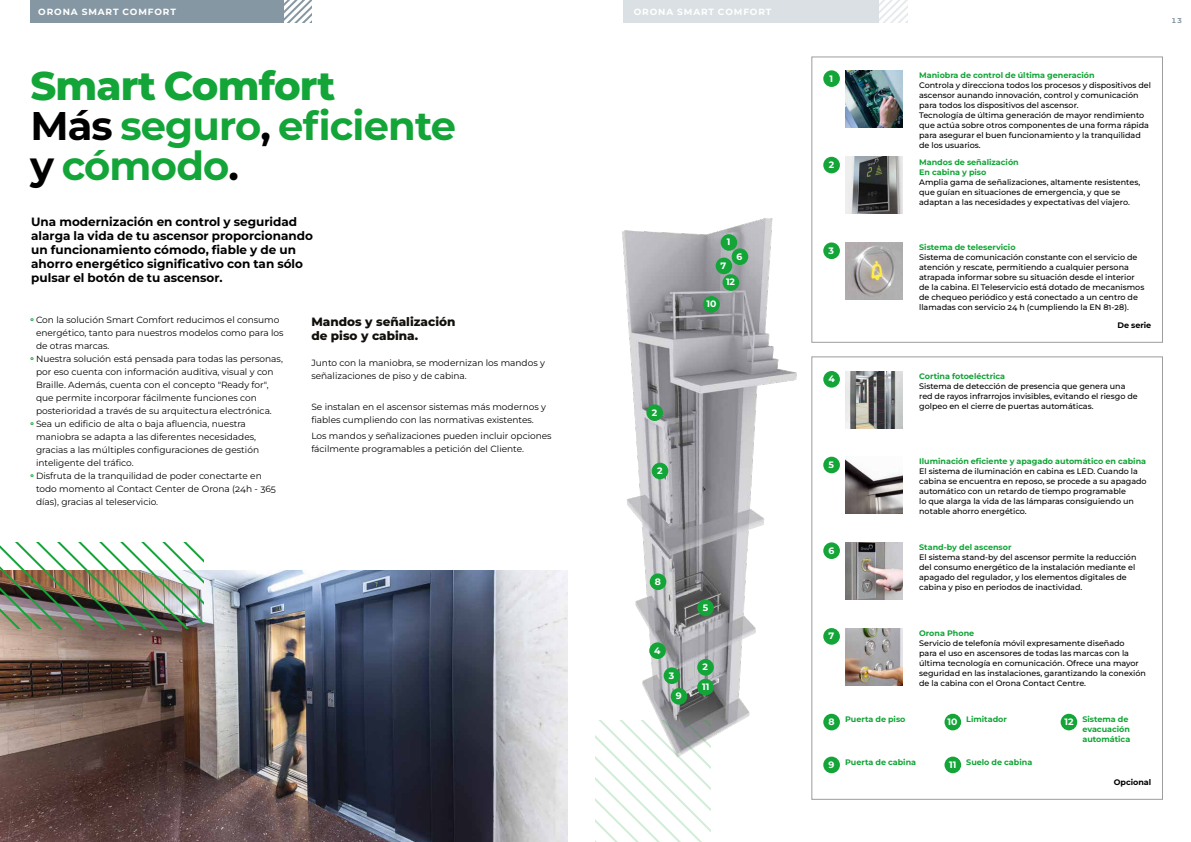
<style>
.page{position:relative;width:1191px;height:842px;background:#fff}
.page>*{position:absolute;margin:0;border:0;box-sizing:border-box;transform-origin:0 0}
.t1{font:700 40px/40px "Montserrat";letter-spacing:-.02em;color:#13a538}
.t2{font:700 12px/14px "Montserrat";color:#000}
.t3{font:800 12px/14px "Montserrat";color:#12100b}
.t4{font:700 9.3px/16.6px "Montserrat";color:#fff}
.t5{font:9px/13px "Montserrat";color:#000}
.t6{font:700 9px "Montserrat";letter-spacing:.1em;color:#fff}
.t7{font:500 8px/10px "Montserrat";color:#000}
.t8{font:700 8px/10px "Montserrat";color:#13a538}
.t9{font:700 8px "Montserrat";color:#000}
.t10{font:700 7px "Montserrat";color:#8597a3}
.s1{font-weight:800}
.s2{color:#000}
</style>
<div class="page">
<img style="left:0;top:571px;width:567px;height:271px">
<img style="left:0;top:542px;width:203px;height:86px">
<svg style="left:283px;top:0;width:29px;height:22px"></svg>
<div style="left:30px;top:0;width:253px;height:22px;background:#8597a3"></div>
<div style="left:823px;top:242px;width:17px;height:17px;background:#13a538;border-radius:50%"></div>
<div style="left:823px;top:371px;width:17px;height:17px;background:#13a538;border-radius:50%"></div>
<div style="left:823px;top:457px;width:17px;height:16px;background:#13a538;border-radius:50%"></div>
<div style="left:823px;top:542px;width:17px;height:17px;background:#13a538;border-radius:50%"></div>
<div style="left:823px;top:628px;width:17px;height:17px;background:#13a538;border-radius:50%"></div>
<div style="left:823px;top:714px;width:17px;height:16px;background:#13a538;border-radius:50%"></div>
<div style="left:944px;top:714px;width:17px;height:16px;background:#13a538;border-radius:50%"></div>
<div style="left:1060px;top:714px;width:17px;height:16px;background:#13a538;border-radius:50%"></div>
<div style="left:823px;top:757px;width:17px;height:16px;background:#13a538;border-radius:50%"></div>
<div style="left:944px;top:757px;width:17px;height:16px;background:#13a538;border-radius:50%"></div>
<div style="left:823px;top:70px;width:17px;height:17px;background:#13a538;border-radius:50%"></div>
<div style="left:823px;top:157px;width:17px;height:16px;background:#13a538;border-radius:50%"></div>
<img style="left:845px;top:371px;width:57px;height:57px">
<img style="left:845px;top:458px;width:57px;height:56px">
<img style="left:845px;top:542px;width:57px;height:57px">
<div style="left:811px;top:57px;width:351px;height:285px;border:1px solid #9d9d9c"></div>
<img style="left:845px;top:242px;width:57px;height:58px">
<img style="left:622px;top:208px;width:190px;height:579px">
<div style="left:720px;top:234px;width:17px;height:17px;background:#13a538;border-radius:50%"></div>
<div style="left:663px;top:667px;width:17px;height:17px;background:#13a538;border-radius:50%"></div>
<div style="left:670px;top:688px;width:17px;height:17px;background:#13a538;border-radius:50%"></div>
<div style="left:697px;top:659px;width:17px;height:17px;background:#13a538;border-radius:50%"></div>
<div style="left:649px;top:573px;width:17px;height:17px;background:#13a538;border-radius:50%"></div>
<div style="left:649px;top:642px;width:17px;height:17px;background:#13a538;border-radius:50%"></div>
<div style="left:715px;top:258px;width:17px;height:16px;background:#13a538;border-radius:50%"></div>
<div style="left:722px;top:274px;width:17px;height:17px;background:#13a538;border-radius:50%"></div>
<div style="left:703px;top:296px;width:16px;height:17px;background:#13a538;border-radius:50%"></div>
<div style="left:697px;top:679px;width:17px;height:16px;background:#13a538;border-radius:50%"></div>
<div style="left:697px;top:599px;width:17px;height:17px;background:#13a538;border-radius:50%"></div>
<div style="left:731px;top:248px;width:17px;height:17px;background:#13a538;border-radius:50%"></div>
<div style="left:646px;top:404px;width:17px;height:17px;background:#13a538;border-radius:50%"></div>
<div style="left:651px;top:463px;width:17px;height:16px;background:#13a538;border-radius:50%"></div>
<svg style="left:595px;top:720px;width:115px;height:122px"></svg>
<img style="left:845px;top:70px;width:57px;height:57px">
<img style="left:845px;top:157px;width:57px;height:57px">
<svg style="left:879px;top:0;width:28px;height:22px"></svg>
<div style="left:624px;top:0;width:255px;height:22px;background:#dae0e3"></div>
<img style="left:845px;top:628px;width:57px;height:57px">
<p class="t6" style="left:38px;top:6px;width:139px">ORONA SMART COMFORT</p>
<h1 class="t1" style="left:30px;top:65px;width:427px"><span class="s1">Smart Comfort<br></span><span class="s2">Más</span> seguro<span class="s2">,</span> eficiente <span class="s2">y</span> cómodo<span class="s2">.</span></h1>
<h2 class="t2" style="left:31px;top:214px;width:283px">Una modernización en control y seguridad alarga la vida de tu ascensor proporcionando un funcionamiento cómodo, fiable y de un ahorro energético significativo con tan sólo pulsar el botón de tu ascensor.</h2>
<p class="t5" style="left:30px;top:313px;width:251px"><sup>o</sup> Con la solución Smart Comfort reducimos el consumo</p>
<p class="t5" style="left:36px;top:326px;width:249px">energético, tanto para nuestros modelos como para los</p>
<p class="t5" style="left:36px;top:339px;width:75px">de otras marcas.</p>
<p class="t5" style="left:30px;top:352px;width:254px"><sup>o</sup> Nuestra solución está pensada para todas las personas,</p>
<p class="t5" style="left:36px;top:365px;width:239px">por eso cuenta con información auditiva, visual y con</p>
<p class="t5" style="left:36px;top:378px;width:234px">Braille. Además, cuenta con el concepto "Ready for",</p>
<p class="t5" style="left:36px;top:391px;width:222px">que permite incorporar fácilmente funciones con</p>
<p class="t5" style="left:36px;top:404px;width:237px">posterioridad a través de su arquitectura electrónica.</p>
<p class="t5" style="left:30px;top:417px;width:217px"><sup>o</sup> Sea un edificio de alta o baja afluencia, nuestra</p>
<p class="t5" style="left:36px;top:430px;width:222px">maniobra se adapta a las diferentes necesidades,</p>
<p class="t5" style="left:36px;top:443px;width:225px">gracias a las múltiples configuraciones de gestión</p>
<p class="t5" style="left:36px;top:456px;width:99px">inteligente del tráfico.</p>
<p class="t5" style="left:30px;top:469px;width:233px"><sup>o</sup> Disfruta de la tranquilidad de poder conectarte en</p>
<p class="t5" style="left:36px;top:482px;width:241px">todo momento al Contact Center de Orona (24h - 365</p>
<p class="t5" style="left:36px;top:495px;width:124px">días), gracias al teleservicio.</p>
<h2 class="t3" style="left:311px;top:314px;width:146px">Mandos y señalización de piso y cabina.</h2>
<p class="t5" style="left:311px;top:356px;width:235px">Junto con la maniobra, se modernizan los mandos y señalizaciones de piso y de cabina.</p>
<p class="t5" style="left:311px;top:400px;width:236px">Se instalan en el ascensor sistemas más modernos y fiables cumpliendo con las normativas existentes.</p>
<p class="t5" style="left:311px;top:429px;width:242px">Los mandos y señalizaciones pueden incluir opciones fácilmente programables a petición del Cliente.</p>
<p class="t6" style="left:634px;top:6px;width:139px">ORONA SMART COMFORT</p>
<p class="t4" style="left:727px;top:234px;width:5px">1</p>
<p class="t4" style="left:726px;top:257px;width:11px;text-indent:-6px">7<br>12</p>
<p class="t4" style="left:652px;top:404px;width:7px">2</p>
<p class="t4" style="left:657px;top:462px;width:7px">2</p>
<p class="t4" style="left:706px;top:295px;width:11px">10</p>
<p class="t4" style="left:655px;top:573px;width:8px">8</p>
<p class="t4" style="left:654px;top:642px;width:8px">4</p>
<p class="t4" style="left:669px;top:667px;width:7px">3</p>
<p class="t4" style="left:676px;top:687px;width:7px">9</p>
<p class="t4" style="left:702px;top:658px;width:7px">2</p>
<p class="t4" style="left:702px;top:678px;width:9px">11</p>
<p class="t4" style="left:829px;top:70px;width:5px">1</p>
<p class="t4" style="left:829px;top:156px;width:7px">2</p>
<p class="t4" style="left:828px;top:242px;width:7px">3</p>
<p class="t4" style="left:828px;top:370px;width:8px">4</p>
<p class="t4" style="left:828px;top:456px;width:7px">5</p>
<p class="t4" style="left:828px;top:542px;width:7px">6</p>
<p class="t4" style="left:828px;top:627px;width:7px">7</p>
<p class="t8" style="left:919px;top:70px;width:177px">Maniobra de control de última generación</p>
<p class="t7" style="left:919px;top:80px;width:233px">Controla y direcciona todos los procesos y dispositivos del ascensor aunando innovación, control y comunicación para todos los dispositivos del ascensor.<br>Tecnología de última generación de mayor rendimiento que actúa sobre otros componentes de una forma rápida para asegurar el buen funcionamiento y la tranquilidad de los usuarios.</p>
<p class="t8" style="left:919px;top:156px;width:101px">Mandos de señalización<br>En cabina y piso</p>
<p class="t7" style="left:919px;top:176px;width:222px">Amplia gama de señalizaciones, altamente resistentes, que guían en situaciones de emergencia, y que se adaptan a las necesidades y expectativas del viajero.</p>
<p class="t8" style="left:919px;top:242px;width:98px">Sistema de teleservicio</p>
<p class="t7" style="left:919px;top:252px;width:227px">Sistema de comunicación constante con el servicio de atención y rescate, permitiendo a cualquier persona atrapada informar sobre su situación desde el interior de la cabina. El Teleservicio está dotado de mecanismos de chequeo periódico y está conectado a un centro de llamadas con servicio 24 h (cumpliendo la EN 81-28).</p>
<p class="t9" style="left:1117px;top:320px;width:35px">De serie</p>
<p class="t8" style="left:919px;top:371px;width:88px">Cortina fotoeléctrica</p>
<p class="t7" style="left:919px;top:381px;width:220px">Sistema de detección de presencia que genera una red de rayos infrarrojos invisibles, evitando el riesgo de golpeo en el cierre de puertas automáticas.</p>
<p class="t8" style="left:919px;top:456px;width:228px">Iluminación eficiente y apagado automático en cabina</p>
<p class="t7" style="left:919px;top:466px;width:229px">El sistema de iluminación en cabina es LED. Cuando la cabina se encuentra en reposo, se procede a su apagado automático con un retardo de tiempo programable<br>lo que alarga la vida de las lámparas consiguiendo un notable ahorro energético.</p>
<p class="t8" style="left:919px;top:542px;width:94px">Stand-by del ascensor</p>
<p class="t7" style="left:919px;top:552px;width:219px">El sistema stand-by del ascensor permite la reducción del consumo energético de la instalación mediante el apagado del regulador, y los elementos digitales de cabina y piso en periodos de inactividad.</p>
<p class="t8" style="left:919px;top:628px;width:57px">Orona Phone</p>
<p class="t7" style="left:919px;top:638px;width:228px">Servicio de telefonía móvil expresamente diseñado<br>para el uso en ascensores de todas las marcas con la última tecnología en comunicación. Ofrece una mayor seguridad en las instalaciones, garantizando la conexión de la cabina con el Orona Contact Centre.</p>
<p class="t8" style="left:845px;top:714px;width:62px">Puerta de piso</p>
<p class="t8" style="left:966px;top:714px;width:42px">Limitador</p>
<p class="t8" style="left:1082px;top:714px;width:49px">Sistema de evacuación automática</p>
<p class="t8" style="left:845px;top:757px;width:73px">Puerta de cabina</p>
<p class="t8" style="left:966px;top:757px;width:68px">Suelo de cabina</p>
<p class="t4" style="left:828px;top:713px;width:8px">8</p>
<p class="t4" style="left:947px;top:713px;width:11px">10</p>
<p class="t4" style="left:1064px;top:713px;width:11px">12</p>
<p class="t4" style="left:828px;top:756px;width:7px">9</p>
<p class="t4" style="left:949px;top:756px;width:9px">11</p>
<p class="t9" style="left:1113px;top:777px;width:39px">Opcional</p>
<p class="t10" style="left:1171px;top:16px;width:12px">13</p>
</div>
